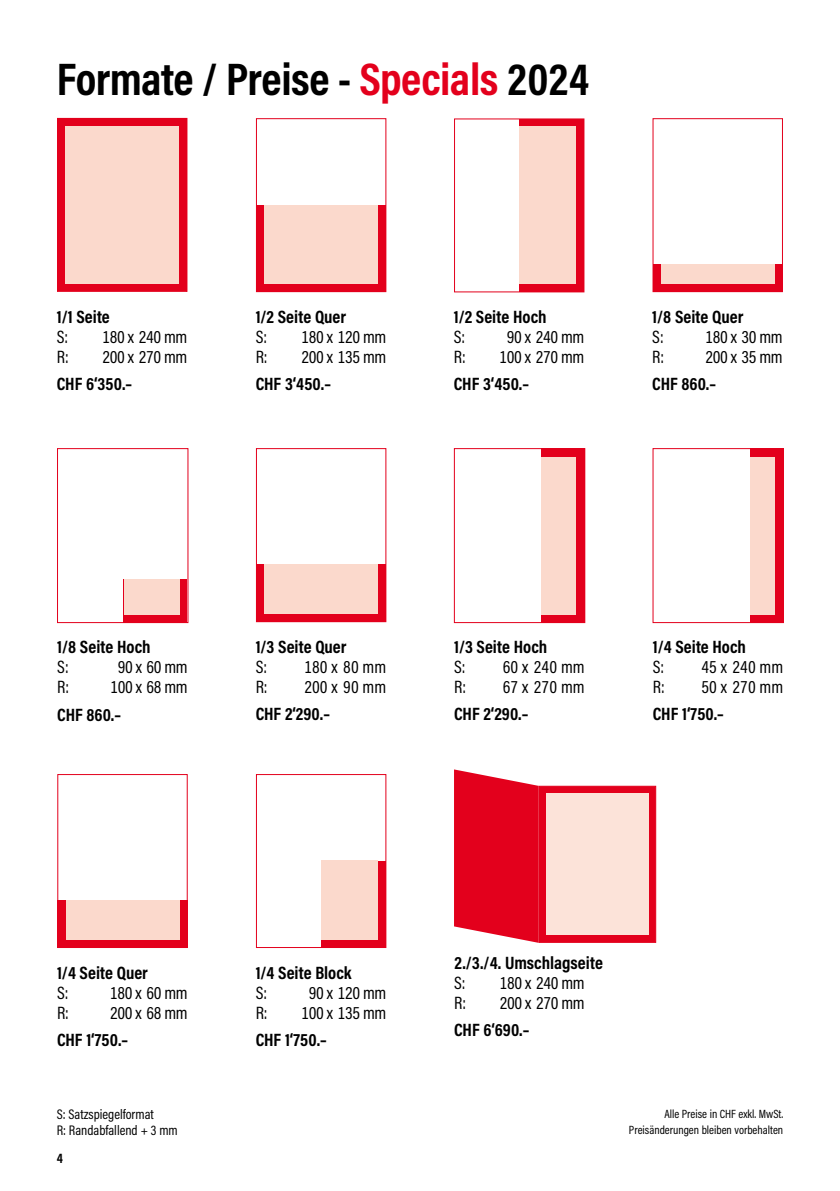
<style>
.page{position:relative;width:840px;height:1191px;background:#fff}
.page>*{position:absolute;margin:0;border:0;box-sizing:border-box;transform-origin:0 0}
.t1{font:700 46px "Acumin Pro Cond";letter-spacing:-.01em;color:#000}
.t2{font:700 18px "Acumin Pro Cond";color:#000}
.t3{font:18px "Acumin Pro Cond";letter-spacing:-.025em;color:#000}
.t4{font:14px/16px "Acumin Pro Cond";color:#000}
.t5{font:700 14px "Acumin Pro Cond";color:#000}
.t6{font:12px/16px "Acumin Pro Cond";color:#000;text-align:right}
.s1{color:#e3001c}
</style>
<div class="page">
<div style="left:652px;top:264px;width:130px;height:28px;background:#e3001c"></div>
<div style="left:660px;top:264px;width:114px;height:20px;background:#fbd9cc"></div>
<div style="left:652px;top:118px;width:130px;height:174px;border:1px solid #e3001c"></div>
<div style="left:256px;top:205px;width:129px;height:87px;background:#e3001c"></div>
<div style="left:264px;top:205px;width:114px;height:79px;background:#fbd9cc"></div>
<div style="left:256px;top:118px;width:130px;height:174px;border:1px solid #e3001c"></div>
<div style="left:57px;top:118px;width:130px;height:173px;background:#e3001c"></div>
<div style="left:65px;top:126px;width:114px;height:157px;background:#fbd9cc"></div>
<div style="left:57px;top:118px;width:130px;height:174px;border:1px solid #e3001c"></div>
<div style="left:519px;top:119px;width:64px;height:173px;background:#e3001c"></div>
<div style="left:519px;top:127px;width:56px;height:157px;background:#fbd9cc"></div>
<div style="left:454px;top:118px;width:130px;height:174px;border:1px solid #e3001c"></div>
<svg style="left:453px;top:448px;width:132px;height:175px"></svg>
<div style="left:541px;top:448px;width:43px;height:175px;background:#e3001c"></div>
<div style="left:541px;top:457px;width:35px;height:157px;background:#fbd9cc"></div>
<div style="left:256px;top:564px;width:129px;height:57px;background:#e3001c"></div>
<div style="left:264px;top:564px;width:114px;height:49px;background:#fbd9cc"></div>
<div style="left:256px;top:448px;width:130px;height:174px;border:1px solid #e3001c"></div>
<svg style="left:652px;top:448px;width:132px;height:175px"></svg>
<div style="left:749px;top:448px;width:34px;height:175px;background:#e3001c"></div>
<div style="left:749px;top:457px;width:25px;height:157px;background:#fbd9cc"></div>
<svg style="left:57px;top:448px;width:132px;height:175px"></svg>
<div style="left:57px;top:774px;width:131px;height:174px;border:1px solid #e3001c"></div>
<div style="left:57px;top:900px;width:131px;height:48px;background:#e3001c"></div>
<div style="left:66px;top:900px;width:113px;height:39px;background:#fbd9cc"></div>
<div style="left:321px;top:860px;width:64px;height:87px;background:#e3001c"></div>
<div style="left:321px;top:860px;width:57px;height:79px;background:#fbd9cc"></div>
<div style="left:256px;top:774px;width:130px;height:174px;border:1px solid #e3001c"></div>
<svg style="left:454px;top:769px;width:84px;height:173px;background:#e51731"></svg>
<div style="left:538px;top:786px;width:117px;height:156px;background:#e3001c;border:1px solid #e3001c"></div>
<div style="left:545px;top:793px;width:103px;height:142px;background:#fce3d9"></div>
<h1 class="t1" style="left:57px;top:48px;width:534px">Formate / Preise - <span class="s1">Specials</span> 2024</h1>
<p class="t2" style="left:57px;top:305px;width:55px">1/1 Seite</p>
<p class="t3" style="left:57px;top:325px;width:13px">S:</p>
<p class="t3" style="left:102px;top:325px;width:86px">180 x 240 mm</p>
<p class="t3" style="left:57px;top:345px;width:13px">R:</p>
<p class="t3" style="left:102px;top:345px;width:86px">200 x 270 mm</p>
<p class="t2" style="left:57px;top:372px;width:77px">CHF 6‘350.–</p>
<p class="t2" style="left:255px;top:305px;width:92px">1/2 Seite Quer</p>
<p class="t3" style="left:255px;top:325px;width:13px">S:</p>
<p class="t3" style="left:301px;top:325px;width:86px">180 x 120 mm</p>
<p class="t3" style="left:255px;top:345px;width:13px">R:</p>
<p class="t3" style="left:301px;top:345px;width:86px">200 x 135 mm</p>
<p class="t2" style="left:255px;top:372px;width:77px">CHF 3‘450.–</p>
<p class="t2" style="left:453px;top:305px;width:94px">1/2 Seite Hoch</p>
<p class="t3" style="left:453px;top:325px;width:13px">S:</p>
<p class="t3" style="left:506px;top:325px;width:79px">90 x 240 mm</p>
<p class="t3" style="left:453px;top:345px;width:13px">R:</p>
<p class="t3" style="left:499px;top:345px;width:86px">100 x 270 mm</p>
<p class="t2" style="left:453px;top:372px;width:77px">CHF 3‘450.–</p>
<p class="t2" style="left:652px;top:305px;width:93px">1/8 Seite Quer</p>
<p class="t3" style="left:652px;top:325px;width:13px">S:</p>
<p class="t3" style="left:705px;top:325px;width:79px">180 x 30 mm</p>
<p class="t3" style="left:652px;top:345px;width:13px">R:</p>
<p class="t3" style="left:705px;top:345px;width:79px">200 x 35 mm</p>
<p class="t2" style="left:652px;top:372px;width:65px">CHF 860.–</p>
<p class="t2" style="left:57px;top:635px;width:95px">1/8 Seite Hoch</p>
<p class="t3" style="left:57px;top:655px;width:13px">S:</p>
<p class="t3" style="left:118px;top:655px;width:71px">90 x 60 mm</p>
<p class="t3" style="left:57px;top:675px;width:13px">R:</p>
<p class="t3" style="left:110px;top:675px;width:79px">100 x 68 mm</p>
<p class="t2" style="left:57px;top:702px;width:65px">CHF 860.–</p>
<p class="t2" style="left:255px;top:635px;width:92px">1/3 Seite Quer</p>
<p class="t3" style="left:255px;top:655px;width:13px">S:</p>
<p class="t3" style="left:304px;top:655px;width:83px">180 x 80 mm</p>
<p class="t3" style="left:255px;top:675px;width:13px">R:</p>
<p class="t3" style="left:304px;top:675px;width:83px">200 x 90 mm</p>
<p class="t2" style="left:255px;top:702px;width:76px">CHF 2‘290.–</p>
<p class="t2" style="left:454px;top:635px;width:95px">1/3 Seite Hoch</p>
<p class="t3" style="left:454px;top:655px;width:13px">S:</p>
<p class="t3" style="left:502px;top:655px;width:83px">60 x 240 mm</p>
<p class="t3" style="left:454px;top:675px;width:13px">R:</p>
<p class="t3" style="left:502px;top:675px;width:83px">67 x 270 mm</p>
<p class="t2" style="left:454px;top:702px;width:76px">CHF 2‘290.–</p>
<p class="t2" style="left:652px;top:635px;width:95px">1/4 Seite Hoch</p>
<p class="t3" style="left:652px;top:655px;width:13px">S:</p>
<p class="t3" style="left:701px;top:655px;width:83px">45 x 240 mm</p>
<p class="t3" style="left:652px;top:675px;width:13px">R:</p>
<p class="t3" style="left:701px;top:675px;width:83px">50 x 270 mm</p>
<p class="t2" style="left:652px;top:702px;width:73px">CHF 1‘750.–</p>
<p class="t2" style="left:57px;top:961px;width:92px">1/4 Seite Quer</p>
<p class="t3" style="left:57px;top:981px;width:13px">S:</p>
<p class="t3" style="left:110px;top:981px;width:79px">180 x 60 mm</p>
<p class="t3" style="left:57px;top:1001px;width:13px">R:</p>
<p class="t3" style="left:110px;top:1001px;width:79px">200 x 68 mm</p>
<p class="t2" style="left:57px;top:1028px;width:73px">CHF 1‘750.–</p>
<p class="t4" style="left:57px;top:1105px;width:122px">S: Satzspiegelformat<br>R: Randabfallend + 3 mm</p>
<p class="t5" style="left:57px;top:1148px;width:8px">4</p>
<p class="t2" style="left:255px;top:961px;width:97px">1/4 Seite Block</p>
<p class="t3" style="left:255px;top:981px;width:13px">S:</p>
<p class="t3" style="left:308px;top:981px;width:79px">90 x 120 mm</p>
<p class="t3" style="left:255px;top:1001px;width:13px">R:</p>
<p class="t3" style="left:301px;top:1001px;width:86px">100 x 135 mm</p>
<p class="t2" style="left:255px;top:1028px;width:73px">CHF 1‘750.–</p>
<p class="t2" style="left:454px;top:951px;width:150px">2./3./4. Umschlagseite</p>
<p class="t3" style="left:454px;top:971px;width:13px">S:</p>
<p class="t3" style="left:499px;top:971px;width:86px">180 x 240 mm</p>
<p class="t3" style="left:454px;top:991px;width:13px">R:</p>
<p class="t3" style="left:499px;top:991px;width:86px">200 x 270 mm</p>
<p class="t2" style="left:454px;top:1018px;width:77px">CHF 6‘690.–</p>
<p class="t6" style="left:628px;top:1105px;width:156px">Alle Preise in CHF exkl. MwSt.<br>Preisänderungen bleiben vorbehalten</p>
</div>
